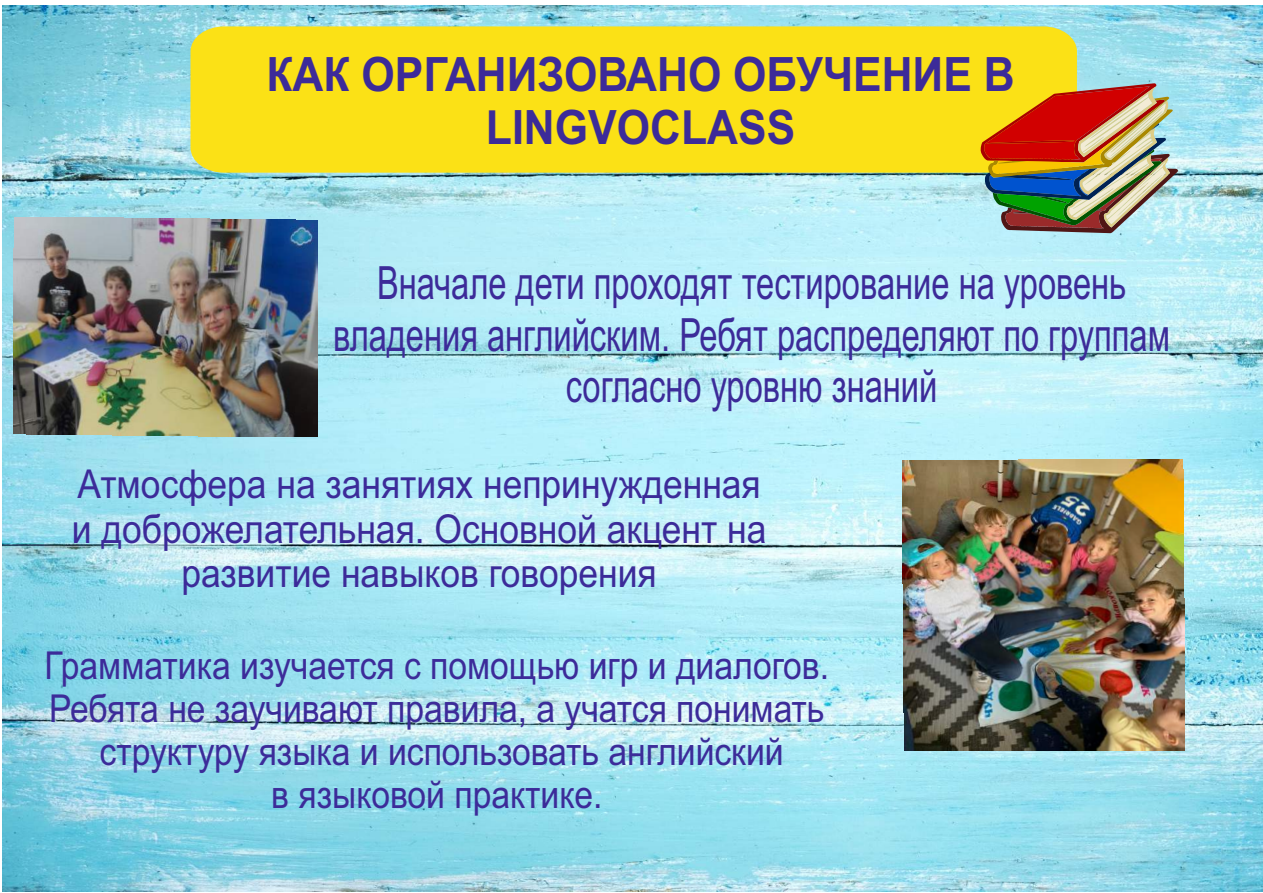
<style>
.page{position:relative;width:1263px;height:893px;background:#fff}
.page>*{position:absolute;margin:0;border:0;box-sizing:border-box;transform-origin:0 0}
.t1{font:700 47.4px/52.9px "Arial";color:#3c2b99;text-align:center;scale:.9 1}
.t2{font:45.75px/51.2px "Arial";color:#3c2b99;text-align:center;scale:.71 1}
.t3{font:39.75px/44.4px "Arial";color:#3c2b99;text-align:center;scale:.89 1}
.t4{font:38.4px/43px "Arial";color:#3c2b99;text-align:center;scale:.87 1}
</style>
<div class="page">
<img style="left:2px;top:6px;width:1260px;height:886px">
<div style="left:190px;top:26px;width:887px;height:147px;background:#fbe116"></div>
<svg style="left:980px;top:83px;width:199px;height:150px;background:#ab845e"></svg>
<img style="left:13px;top:217px;width:305px;height:220px">
<img style="left:902px;top:460px;width:283px;height:291px">
<p class="t1" style="left:266px;top:52px;width:833px">КАК ОРГАНИЗОВАНО ОБУЧЕНИЕ В<br>LINGVOCLASS</p>
<p class="t2" style="left:333px;top:262px;width:1180px">Вначале дети проходят тестирование на уровень владения английским. Ребят распределяют по группам согласно уровню знаний</p>
<p class="t3" style="left:72px;top:466px;width:782px">Атмосфера на занятиях непринужденная и доброжелательная. Основной акцент на развитие навыков говорения</p>
<p class="t4" style="left:45px;top:648px;width:903px">Грамматика изучается с помощью игр и диалогов.<br>Ребята не заучивают правила, а учатся понимать структуру языка и использовать английский<br>в языковой практике.</p>
</div>
